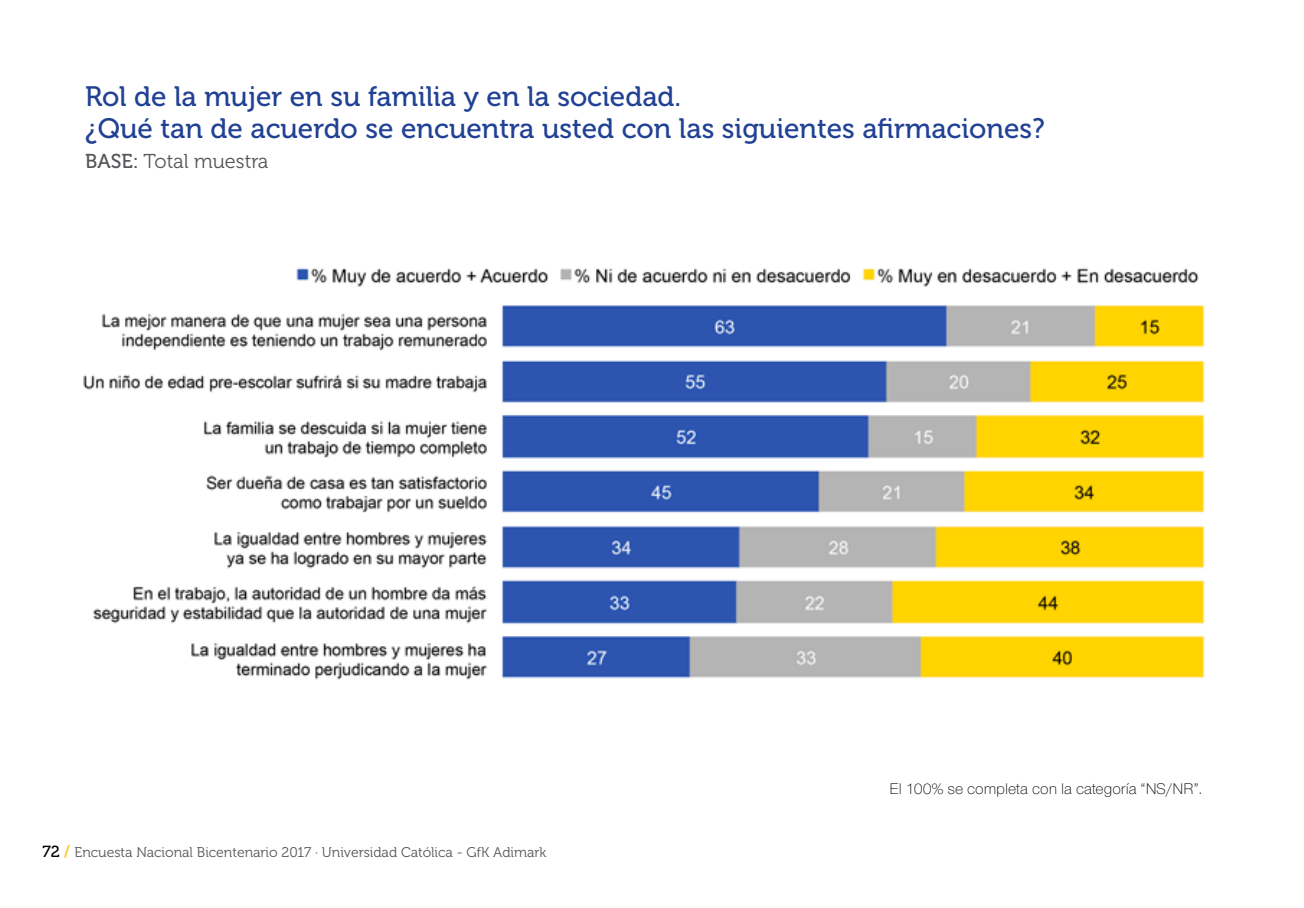
<style>
.page{position:relative;width:1304px;height:908px;background:#fff}
.page>*{position:absolute;margin:0;border:0;box-sizing:border-box;transform-origin:0 0}
.t1{font:28px/32px "Museo 500";color:#204194}
.t2{font:20px "Museo 300";color:#55565a}
.t3{font:300 16px "Nimbus Sans Novus T";color:#000}
.t4{font:14px "Museo 300";color:#55565a}
.s1{font-family:"Museo 500"}
.s2{font-family:"Museo 500";font-size:16px;color:#000}
.s3{font-family:"Museo 700";font-size:16px;color:#ffc627}
</style>
<div class="page">
<img style="left:83px;top:267px;width:1122px;height:413px">
<p class="t1" style="left:85px;top:81px;width:961px">Rol de la mujer en su familia y en la sociedad.<br>¿Qué tan de acuerdo se encuentra usted con las siguientes afirmaciones?</p>
<p class="t2" style="left:85px;top:150px;width:185px"><span class="s1">BASE:</span> Total muestra</p>
<p class="t4" style="left:43px;top:844px;width:505px"><span class="s2">72</span> <span class="s3">/</span> Encuesta Nacional Bicentenario 2017 · Universidad Católica - GfK Adimark</p>
<p class="t3" style="left:889px;top:779px;width:314px">El 100% se completa con la categoría “Ns/Nr”.</p>
</div>
